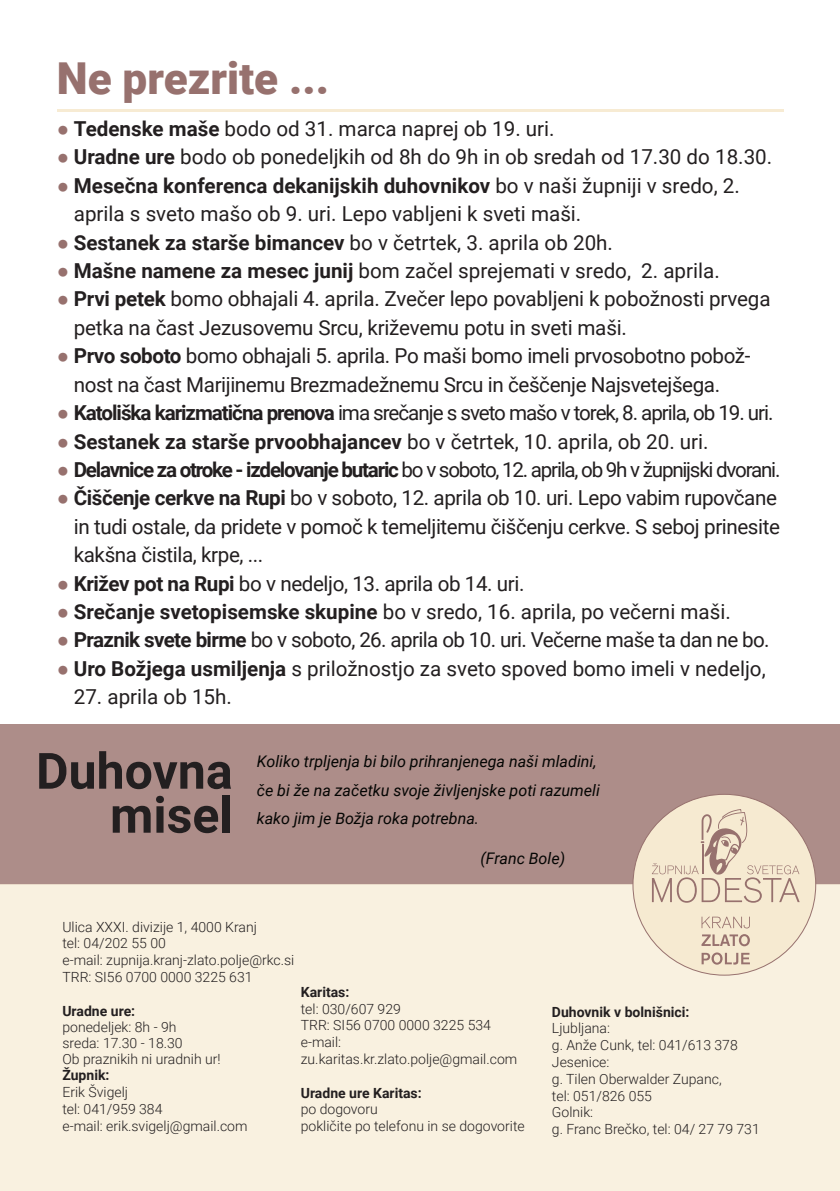
<style>
.page{position:relative;width:840px;height:1191px;background:#fff}
.page>*{position:absolute;margin:0;border:0;box-sizing:border-box;transform-origin:0 0}
.t1{font:700 50px/44px "Roboto";color:#231f20;text-align:right}
.t2{font:900 44px "Roboto";color:#97716e}
.t3{font:20.6px/28.4px "Roboto";letter-spacing:-.02em;color:#231f20}
.t4{font:20.6px/28.4px "Roboto";color:#231f20}
.t5{font:20.6px "Roboto";letter-spacing:-.06em;color:#231f20}
.t6{font:20.6px "Roboto";letter-spacing:-.05em;color:#231f20}
.t7{font:700 20.6px "Roboto";color:#231f20}
.t8{font:italic 16px/28.4px "Roboto";color:#040503}
.t9{font:300 14px/16.8px "Roboto";color:#231f20}
.t10{font:700 14px "Roboto";color:#231f20}
.s1{font-family:"Arial Narrow";color:#97716e}
.s2{font-weight:700}
.s3{font-family:"Arial Narrow";font-weight:400;color:#97716e}
.s4{font-weight:400}
</style>
<div class="page">
<div style="left:0;top:724px;width:839px;height:160px;background:#ad8d89"></div>
<div style="left:0;top:884px;width:839px;height:307px;background:#f9f1e0"></div>
<hr style="left:57px;top:109px;width:725px;height:2px;background:#f6e6c9">
<div style="left:632px;top:794px;width:183px;height:181px;background:#f6ead1;border-radius:50%"></div>
<svg style="left:701px;top:916px;width:48px;height:12px"></svg>
<svg style="left:701px;top:934px;width:48px;height:12px"></svg>
<svg style="left:701px;top:952px;width:48px;height:12px"></svg>
<svg style="left:651px;top:809px;width:148px;height:93px"></svg>
<h2 class="t2" style="left:57px;top:47px;width:274px">Ne prezrite ...</h2>
<p class="t4" style="left:57px;top:114px;width:499px"><span class="s1">●</span> <span class="s2">Tedenske maše</span> bodo od 31. marca naprej ob 19. uri.</p>
<p class="t4" style="left:57px;top:142px;width:716px"><span class="s1">●</span> <span class="s2">Uradne ure</span> bodo ob ponedeljkih od 8h do 9h in ob sredah od 17.30 do 18.30.</p>
<p class="t4" style="left:74px;top:170px;width:667px;text-indent:-17px"><span class="s1">●</span> <span class="s2">Mesečna konferenca dekanijskih duhovnikov</span> bo v naši župniji v sredo, 2. aprila s sveto mašo ob 9. uri. Lepo vabljeni k sveti maši.</p>
<p class="t4" style="left:57px;top:227px;width:557px"><span class="s1">●</span> <span class="s2">Sestanek za starše bimancev</span> bo v četrtek, 3. aprila ob 20h.</p>
<p class="t4" style="left:57px;top:256px;width:664px"><span class="s1">●</span> <span class="s2">Mašne namene za mesec junij</span> bom začel sprejemati v sredo, 2. aprila.</p>
<p class="t3" style="left:74px;top:284px;width:697px;text-indent:-17px"><span class="s1">●</span> <span class="s2">Prvi petek</span> bomo obhajali 4. aprila. Zvečer lepo povabljeni k pobožnosti prvega petka na čast Jezusovemu Srcu, križevemu potu in sveti maši.</p>
<p class="t3" style="left:74px;top:341px;width:677px;text-indent:-17px"><span class="s1">●</span> <span class="s2">Prvo soboto</span> bomo obhajali 5. aprila. Po maši bomo imeli prvosobotno pobož&shy;nost na čast Marijinemu Brezmadežnemu Srcu in češčenje Najsvetejšega.</p>
<p class="t6" style="left:57px;top:398px;width:718px"><span class="s1">●</span> <span class="s2">Katoliška karizmatična prenova</span> ima srečanje s sveto mašo v torek, 8. aprila, ob 19. uri.</p>
<p class="t7" style="left:57px;top:427px;width:653px"><span class="s3">●</span> Sestanek za starše prvoobhajancev <span class="s4">bo v četrtek, 10. aprila, ob 20. uri.</span></p>
<p class="t5" style="left:57px;top:455px;width:724px"><span class="s1">●</span> <span class="s2">Delavnice za otroke - izdelovanje butaric</span> bo v soboto, 12. aprila, ob 9h v župnijski dvorani.</p>
<p class="t3" style="left:74px;top:483px;width:707px;text-indent:-17px"><span class="s1">●</span> <span class="s2">Čiščenje cerkve na Rupi</span> bo v soboto, 12. aprila ob 10. uri. Lepo vabim rupovčane in tudi ostale, da pridete v pomoč k temeljitemu čiščenju cerkve. S seboj prinesite kakšna čistila, krpe, ...</p>
<p class="t3" style="left:57px;top:568px;width:469px"><span class="s1">●</span> <span class="s2">Križev pot na Rupi</span> bo v nedeljo, 13. aprila ob 14. uri.</p>
<p class="t4" style="left:57px;top:596px;width:675px"><span class="s1">●</span> <span class="s2">Srečanje svetopisemske skupine</span> bo v sredo, 16. aprila, po večerni maši.</p>
<p class="t3" style="left:57px;top:625px;width:714px"><span class="s1">●</span> <span class="s2">Praznik svete birme</span> bo v soboto, 26. aprila ob 10. uri. Večerne maše ta dan ne bo.</p>
<p class="t4" style="left:57px;top:653px;width:710px"><span class="s1">●</span> <span class="s2">Uro Božjega usmiljenja</span> s priložnostjo za sveto spoved bomo imeli v nedeljo,</p>
<p class="t4" style="left:74px;top:682px;width:160px">27. aprila ob 15h.</p>
<h1 class="t1" style="left:36px;top:747px;width:198px">Duhovna misel</h1>
<p class="t8" style="left:257px;top:747px;width:344px">Koliko trpljenja bi bilo prihranjenega naši mladini, če bi že na začetku svoje življenjske poti razumeli kako jim je Božja roka potrebna.</p>
<p class="t8" style="left:480px;top:843px;width:86px">(Franc Bole)</p>
<p class="t9" style="left:62px;top:917px;width:233px">Ulica XXXI. divizije 1, 4000 Kranj<br>tel: 04/202 55 00<br>e-mail: zupnija.kranj-zlato.polje@rkc.si<br>TRR: SI56 0700 0000 3225 631</p>
<p class="t10" style="left:62px;top:1000px;width:74px">Uradne ure:</p>
<p class="t9" style="left:62px;top:1018px;width:160px;line-height:16px">ponedeljek: 8h - 9h<br>sreda: 17.30 - 18.30<br>Ob praznikih ni uradnih ur!</p>
<p class="t10" style="left:62px;top:1065px;width:49px">Župnik:</p>
<p class="t9" style="left:62px;top:1083px;width:186px">Erik Švigelj<br>tel: 041/959 384<br>e-mail: erik.svigelj@gmail.com</p>
<p class="t10" style="left:300px;top:982px;width:50px">Karitas:</p>
<p class="t9" style="left:300px;top:999px;width:218px">tel: 030/607 929<br>TRR: SI56 0700 0000 3225 534 e-mail: zu.karitas.kr.zlato.polje@gmail.com</p>
<p class="t10" style="left:300px;top:1082px;width:122px">Uradne ure Karitas:</p>
<p class="t9" style="left:300px;top:1100px;width:225px">po dogovoru<br>pokličite po telefonu in se dogovorite</p>
<p class="t10" style="left:551px;top:1001px;width:139px">Duhovnik v bolnišnici:</p>
<p class="t9" style="left:551px;top:1019px;width:209px">Ljubljana:<br>g. Anže Cunk, tel: 041/613 378<br>Jesenice:<br>g. Tilen Oberwalder Zupanc,<br>tel: 051/826 055<br>Golnik:<br>g. Franc Brečko, tel: 04/ 27 79 731</p>
</div>
